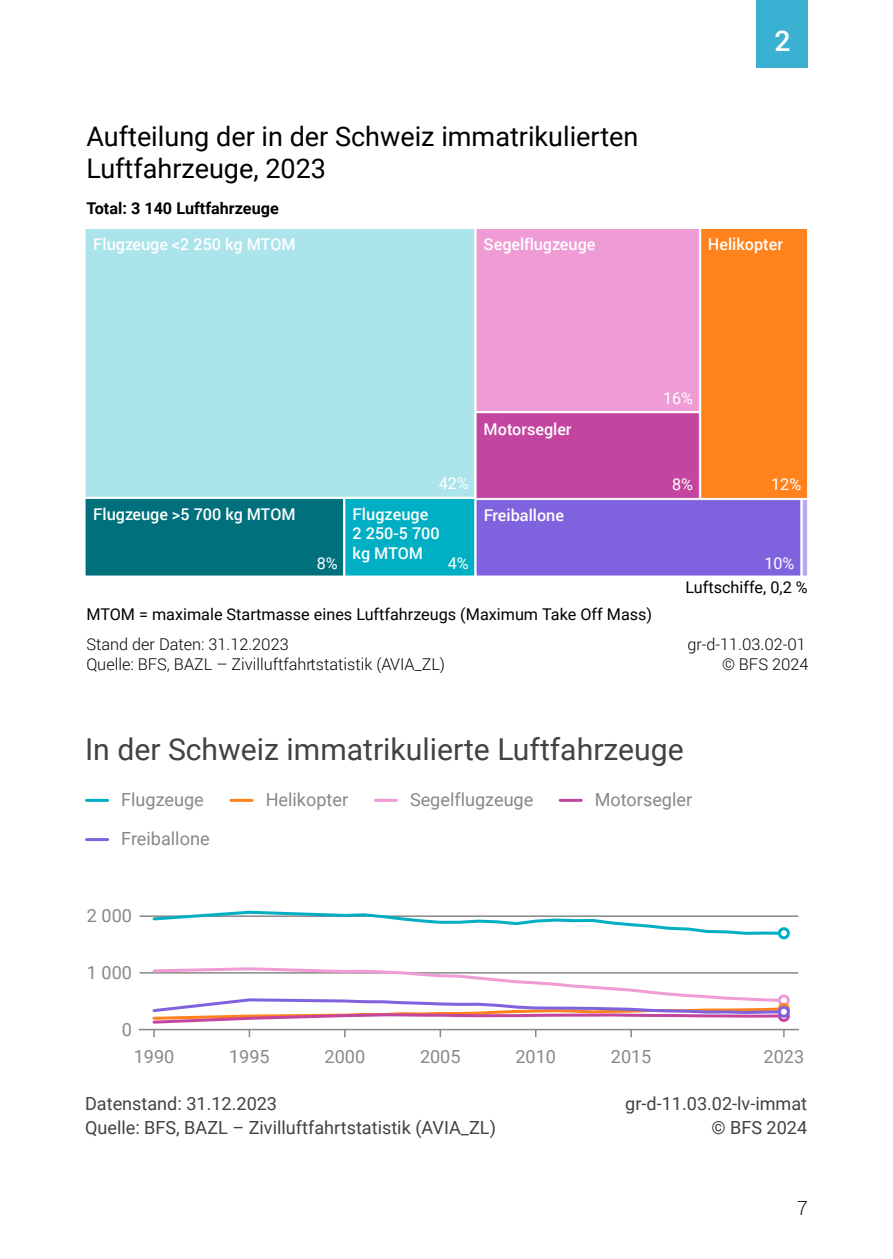
<style>
.page{position:relative;width:893px;height:1259px;background:#fff}
.page>*{position:absolute;margin:0;border:0;box-sizing:border-box;transform-origin:0 0}
.t1{font:30.3px "Roboto";color:#424242}
.t2{font:500 28.5px "Roboto";color:#fff}
.t3{font:27px/32.4px "Roboto";color:#000}
.t4{font:300 19.5px "Roboto";color:#1a171c}
.t5{font:18px "Roboto";color:#424242}
.t6{font:18px "Roboto";color:#888}
.t7{font:16.2px/24.3px "Roboto";color:#000}
.t8{font:500 16.2px/19.5px "Roboto";color:#fff}
.t9{font:300 16.2px/20.4px "Roboto";color:#000;text-align:right}
.t10{font:700 16.2px/35.4px "Roboto";color:#000}
.t11{font:16.2px "Roboto";color:#fff}
.s1{font-weight:500;color:#fff}
.s2{font-weight:300}
.s3{color:#fff}
</style>
<div class="page">
<div style="left:757px;top:0;width:51px;height:68px;background:#3ab1d2"></div>
<div style="left:85px;top:228px;width:390px;height:269px;background:#ace4eb"></div>
<div style="left:85px;top:228px;width:390px;height:269px;border:1px solid #fff"></div>
<div style="left:85px;top:498px;width:258px;height:78px;background:#00707d"></div>
<div style="left:85px;top:498px;width:259px;height:78px;border:1px solid #fff"></div>
<div style="left:345px;top:498px;width:130px;height:78px;background:#00afc3"></div>
<div style="left:345px;top:498px;width:130px;height:78px;border:1px solid #fff"></div>
<div style="left:476px;top:228px;width:223px;height:183px;background:#ef9bd5"></div>
<div style="left:476px;top:228px;width:224px;height:184px;border:1px solid #fff"></div>
<div style="left:476px;top:413px;width:223px;height:85px;background:#c4459f"></div>
<div style="left:476px;top:412px;width:224px;height:87px;border:1px solid #fff"></div>
<div style="left:701px;top:228px;width:107px;height:270px;background:#ff821d"></div>
<div style="left:700px;top:228px;width:108px;height:271px;border:1px solid #fff"></div>
<div style="left:476px;top:499px;width:325px;height:77px;background:#7f63de"></div>
<div style="left:476px;top:499px;width:325px;height:77px;border:1px solid #fff"></div>
<div style="left:802px;top:499px;width:6px;height:77px;background:#baa9ec"></div>
<div style="left:802px;top:499px;width:6px;height:77px;border:1px solid #fff"></div>
<hr style="left:140px;top:915px;width:658px;height:2px;background:#888">
<hr style="left:140px;top:972px;width:658px;height:1px;background:#888">
<svg style="left:151px;top:910px;width:636px;height:26px"></svg>
<svg style="left:778px;top:994px;width:12px;height:12px"></svg>
<div style="left:778px;top:927px;width:12px;height:12px;background:#fff;border:3px solid #00afc3;border-radius:50%"></div>
<svg style="left:778px;top:1010px;width:12px;height:12px"></svg>
<svg style="left:778px;top:1005px;width:12px;height:12px"></svg>
<svg style="left:151px;top:967px;width:636px;height:70px"></svg>
<hr style="left:140px;top:1028px;width:658px;height:2px;background:#888">
<hr style="left:87px;top:799px;width:21px;height:3px;background:#00afc3">
<hr style="left:231px;top:799px;width:21px;height:3px;background:#ff821d">
<hr style="left:375px;top:799px;width:21px;height:3px;background:#ef9bd5">
<hr style="left:560px;top:799px;width:21px;height:3px;background:#c4459f">
<hr style="left:87px;top:838px;width:21px;height:3px;background:#7f63de">
<p class="t3" style="left:86px;top:119px;width:553px">Aufteilung der in der Schweiz immatrikulierten<br>Luftfahrzeuge, 2023</p>
<p class="t10" style="left:93px;top:190px;width:204px;text-indent:-7px">Total: 3 140 Luftfahrzeuge<br><span class="s1">Flugzeuge &lt;2 250 kg MTOM</span></p>
<p class="t8" style="left:484px;top:234px;width:113px">Segelflugzeuge</p>
<h2 class="t2" style="left:774px;top:21px;width:18px">2</h2>
<p class="t8" style="left:708px;top:234px;width:77px">Helikopter</p>
<p class="t8" style="left:484px;top:419px;width:89px">Motorsegler</p>
<p class="t11" style="left:663px;top:386px;width:32px">16%</p>
<p class="t11" style="left:439px;top:471px;width:32px">42%</p>
<p class="t8" style="left:93px;top:503px;width:204px">Flugzeuge &gt;5 700 kg MTOM</p>
<p class="t8" style="left:353px;top:503px;width:89px">Flugzeuge<br>2 250-5 700 kg MTOM</p>
<p class="t11" style="left:317px;top:551px;width:22px">8%</p>
<p class="t11" style="left:448px;top:551px;width:22px">4%</p>
<p class="t8" style="left:484px;top:505px;width:82px">Freiballone</p>
<p class="t7" style="left:86px;top:599px;width:567px;line-height:29.7px">MTOM = maximale Startmasse eines Luftfahrzeugs (Maximum Take Off Mass)<br><span class="s2">Stand der Daten: 31.12.2023</span></p>
<p class="t9" style="left:86px;top:654px;width:360px">Quelle: BFS, BAZL – Zivilluftfahrtstatistik (AVIA_ZL)</p>
<p class="t11" style="left:672px;top:473px;width:22px">8%</p>
<p class="t11" style="left:771px;top:473px;width:32px">12%</p>
<p class="t7" style="left:686px;top:550px;width:124px;text-indent:79px"><span class="s3">10%<br></span>Luftschiffe, 0,2 %</p>
<p class="t9" style="left:687px;top:633px;width:123px">gr-d-11.03.02-01 © BFS 2024</p>
<p class="t1" style="left:85px;top:728px;width:600px">In der Schweiz immatrikulierte Luftfahrzeuge</p>
<p class="t6" style="left:121px;top:787px;width:84px">Flugzeuge</p>
<p class="t6" style="left:266px;top:787px;width:84px">Helikopter</p>
<p class="t6" style="left:410px;top:787px;width:125px">Segelflugzeuge</p>
<p class="t6" style="left:595px;top:787px;width:99px">Motorsegler</p>
<p class="t6" style="left:121px;top:826px;width:90px">Freiballone</p>
<p class="t6" style="left:87px;top:903px;width:47px">2 000</p>
<p class="t6" style="left:87px;top:960px;width:47px">1 000</p>
<p class="t6" style="left:122px;top:1016px;width:12px">0</p>
<p class="t6" style="left:134px;top:1043px;width:42px">1990</p>
<p class="t6" style="left:229px;top:1043px;width:42px">1995</p>
<p class="t6" style="left:325px;top:1043px;width:42px">2000</p>
<p class="t6" style="left:420px;top:1043px;width:42px">2005</p>
<p class="t6" style="left:515px;top:1043px;width:42px">2010</p>
<p class="t6" style="left:611px;top:1043px;width:42px">2015</p>
<p class="t6" style="left:763px;top:1043px;width:42px">2023</p>
<p class="t5" style="left:85px;top:1090px;width:194px">Datenstand: 31.12.2023</p>
<p class="t5" style="left:625px;top:1090px;width:183px">gr-d-11.03.02-lv-immat</p>
<p class="t5" style="left:85px;top:1114px;width:412px">Quelle: BFS, BAZL – Zivilluftfahrtstatistik (AVIA_ZL)</p>
<p class="t5" style="left:711px;top:1114px;width:97px">© BFS 2024</p>
<p class="t4" style="left:797px;top:1194px;width:12px">7</p>
</div>
